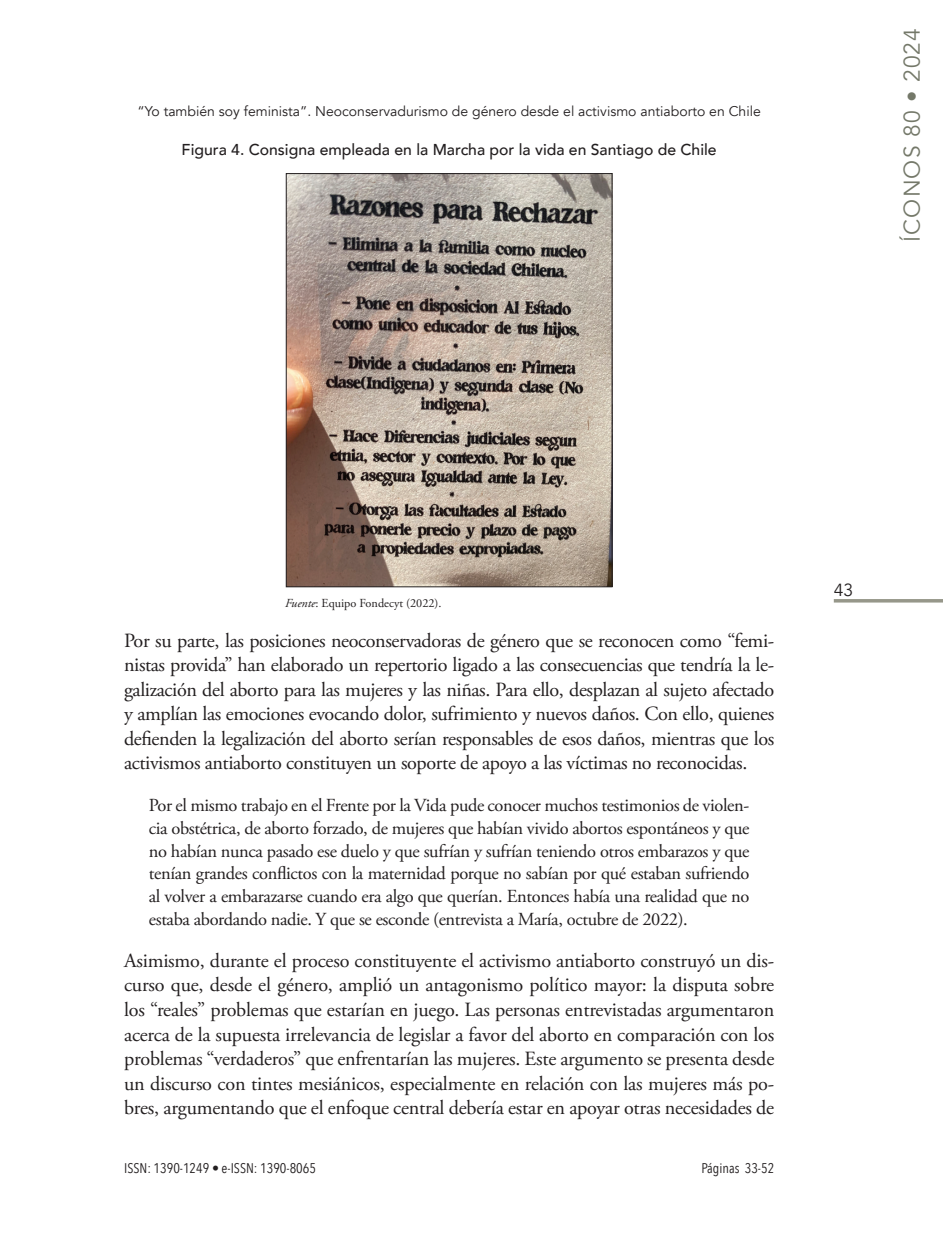
<style>
.page{position:relative;width:943px;height:1241px;background:#fff}
.page>*{position:absolute;margin:0;border:0;box-sizing:border-box;transform-origin:0 0}
.t1{font:22.75px "Avenir";letter-spacing:.05em;color:#747869}
.t2{font:20.12px/24.5px "Adobe Garamond Pro";letter-spacing:-.015em;color:#231f20;text-align:justify}
.t3{font:18.38px/22.8px "Adobe Garamond Pro";letter-spacing:-.02em;color:#231f20;text-align:justify}
.t4{font:17.5px "Avenir";color:#231f20}
.t5{font:500 15.75px "Avenir";color:#231f20}
.t6{font:14px "Avenir";color:#231f20}
.t7{font:14px "Avenir Next Condensed";color:#231f20}
.t8{font:12.25px "Adobe Garamond Pro";color:#231f20}
.s1{font-style:italic}
</style>
<div class="page">
<hr style="left:833px;top:599px;width:110px;height:3px;background:#96978a">
<img style="left:288px;top:175px;width:322px;height:410px">
<div style="left:286px;top:173px;width:326px;height:414px;border:1px solid #231f20"></div>
<p class="t6" style="left:137px;top:103px;width:625px">“Yo también soy feminista”. Neoconservadurismo de género desde el activismo antiaborto en Chile</p>
<p class="t5" style="left:182px;top:136px;width:536px">Figura 4. Consigna empleada en la Marcha por la vida en Santiago de Chile</p>
<p class="t1" style="left:898px;top:242px;width:215px;rotate:-90deg">ÍCONOS 80 • 2024</p>
<p class="t8" style="left:285px;top:595px;width:158px"><span class="s1">Fuente</span>: Equipo Fondecyt (2022).</p>
<p class="t2" style="left:124px;top:628px;width:651px">Por su parte, las posiciones neoconservadoras de género que se reconocen como “femi&shy;nistas provida” han elaborado un repertorio ligado a las consecuencias que tendría la le&shy;galización del aborto para las mujeres y las niñas. Para ello, desplazan al sujeto afectado y amplían las emociones evocando dolor, sufrimiento y nuevos daños. Con ello, quienes defienden la legalización del aborto serían responsables de esos daños, mientras que los activismos antiaborto constituyen un soporte de apoyo a las víctimas no reconocidas.</p>
<p class="t3" style="left:149px;top:794px;width:602px">Por el mismo trabajo en el Frente por la Vida pude conocer muchos testimonios de violen&shy;cia obstétrica, de aborto forzado, de mujeres que habían vivido abortos espontáneos y que no habían nunca pasado ese duelo y que sufrían y sufrían teniendo otros embarazos y que tenían grandes conflictos con la maternidad porque no sabían por qué estaban sufriendo al volver a embarazarse cuando era algo que querían. Entonces había una realidad que no estaba abordando nadie. Y que se esconde (entrevista a María, octubre de 2022).</p>
<p class="t2" style="left:124px;top:948px;width:651px">Asimismo, durante el proceso constituyente el activismo antiaborto construyó un dis&shy;curso que, desde el género, amplió un antagonismo político mayor: la disputa sobre los “reales” problemas que estarían en juego. Las personas entrevistadas argumentaron acerca de la supuesta irrelevancia de legislar a favor del aborto en comparación con los problemas “verdaderos” que enfrentarían las mujeres. Este argumento se presenta desde un discurso con tintes mesiánicos, especialmente en relación con las mujeres más po&shy;bres, argumentando que el enfoque central debería estar en apoyar otras necesidades de</p>
<p class="t7" style="left:124px;top:1155px;width:193px">ISSN: 1390-1249 • e-ISSN: 1390-8065</p>
<p class="t7" style="left:701px;top:1155px;width:74px">Páginas 33-52</p>
<p class="t4" style="left:833px;top:579px;width:21px">43</p>
</div>
